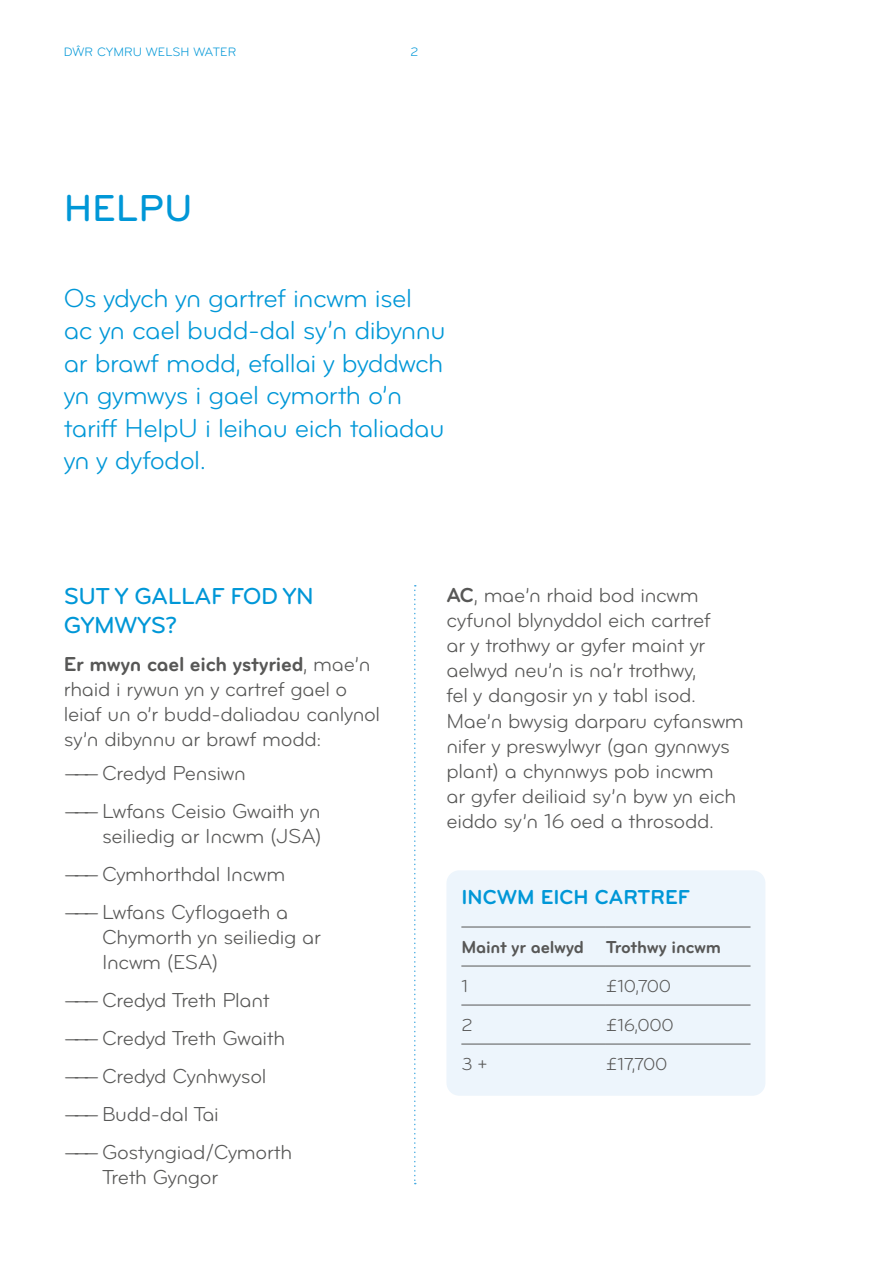
<style>
.page{position:relative;width:893px;height:1263px;background:#fff}
.page>*{position:absolute;margin:0;border:0;box-sizing:border-box;transform-origin:0 0}
.t1{font:39px "Bryant Pro Medium Alternate";color:#0097d7}
.t2{font:27px/32.4px "Bryant Pro Regular Alternate";letter-spacing:-.02em;color:#0097d7}
.t3{font:24px/28.8px "Bryant Pro Medium Alternate";letter-spacing:-.025em;color:#0097d7}
.t4{font:21px/25.2px "Bryant Pro Regular Alternate";letter-spacing:-.015em;color:#575756}
.t5{font:21px "Bryant Pro Bold Alternate";letter-spacing:-.015em;color:#575756}
.t6{font:21px "Bryant Pro Bold Alternate";color:#0097d7}
.t7{font:18px "Bryant Pro Bold Alternate";letter-spacing:-.015em;color:#575756}
.t8{font:18px "Bryant Pro Regular Alternate";letter-spacing:-.015em;color:#575756}
.t9{font:12.6px "Bryant Pro Regular Alternate";letter-spacing:.01em;color:#0097d7}
.s1{font-family:"Bryant Pro Regular Alternate"}
.s2{font-family:"Bryant Pro Bold Alternate"}
</style>
<div class="page">
<div style="left:446px;top:870px;width:319px;height:226px;background:#edf5fc;border-radius:13px"></div>
<hr style="left:461px;top:927px;width:145px;height:1px;background:#575756">
<hr style="left:606px;top:927px;width:144px;height:1px;background:#575756">
<hr style="left:461px;top:966px;width:145px;height:1px;background:#575756">
<hr style="left:606px;top:966px;width:144px;height:1px;background:#575756">
<hr style="left:461px;top:1005px;width:145px;height:1px;background:#575756">
<hr style="left:606px;top:1005px;width:144px;height:1px;background:#575756">
<hr style="left:461px;top:1044px;width:145px;height:1px;background:#575756">
<hr style="left:606px;top:1044px;width:144px;height:1px;background:#575756">
<svg style="left:414px;top:585px;width:2px;height:599px"></svg>
<p class="t9" style="left:64px;top:45px;width:174px">DŴR CYMRU WELSH WATER</p>
<p class="t9" style="left:411px;top:45px;width:9px">2</p>
<h1 class="t1" style="left:64px;top:184px;width:130px">HELPU</h1>
<p class="t2" style="left:64px;top:282px;width:383px">Os ydych yn gartref incwm isel ac yn cael budd-dal sy’n dibynnu ar brawf modd, efallai y byddwch yn gymwys i gael cymorth o’n tariff HelpU i leihau eich taliadau yn y dyfodol.</p>
<p class="t3" style="left:64px;top:581px;width:251px">SUT Y GALLAF FOD YN<br>GYMWYS?</p>
<p class="t5" style="left:64px;top:650px;width:308px">Er mwyn cael eich ystyried<span class="s1">, mae’n</span></p>
<p class="t4" style="left:64px;top:676px;width:318px">rhaid i rywun yn y cartref gael o leiaf un o’r budd-daliadau canlynol sy’n dibynnu ar brawf modd:</p>
<p class="t4" style="left:64px;top:754px;width:258px;line-height:38px">———Credyd Pensiwn ———Lwfans Ceisio Gwaith yn</p>
<p class="t4" style="left:64px;top:817px;width:260px;line-height:38px;text-indent:38px">seiliedig ar Incwm (JSA) ———Cymhorthdal Incwm ———Lwfans Cyflogaeth a</p>
<p class="t4" style="left:102px;top:925px;width:220px">Chymorth yn seiliedig ar<br>Incwm (ESA)</p>
<p class="t4" style="left:64px;top:981px;width:230px;line-height:38px">———Credyd Treth Plant ———Credyd Treth Gwaith ———Credyd Cynhwysol ———Budd-dal Tai ———Gostyngiad/Cymorth</p>
<p class="t4" style="left:102px;top:1165px;width:118px">Treth Gyngor</p>
<p class="t4" style="left:446px;top:582px;width:299px"><span class="s2">AC</span>, mae’n rhaid bod incwm cyfunol blynyddol eich cartref<br>ar y trothwy ar gyfer maint yr aelwyd neu’n is na’r trothwy,<br>fel y dangosir yn y tabl isod.<br>Mae’n bwysig darparu cyfanswm nifer y preswylwyr (gan gynnwys plant) a chynnwys pob incwm<br>ar gyfer deiliaid sy’n byw yn eich eiddo sy’n 16 oed a throsodd.</p>
<p class="t6" style="left:461px;top:884px;width:230px">INCWM EICH CARTREF</p>
<p class="t7" style="left:461px;top:936px;width:261px">Maint yr aelwyd Trothwy incwm</p>
<p class="t8" style="left:461px;top:975px;width:8px">1</p>
<p class="t8" style="left:606px;top:975px;width:67px">£10,700</p>
<p class="t8" style="left:461px;top:1014px;width:13px">2</p>
<p class="t8" style="left:606px;top:1014px;width:69px">£16,000</p>
<p class="t8" style="left:461px;top:1054px;width:28px">3 +</p>
<p class="t8" style="left:606px;top:1054px;width:63px">£17,700</p>
</div>
